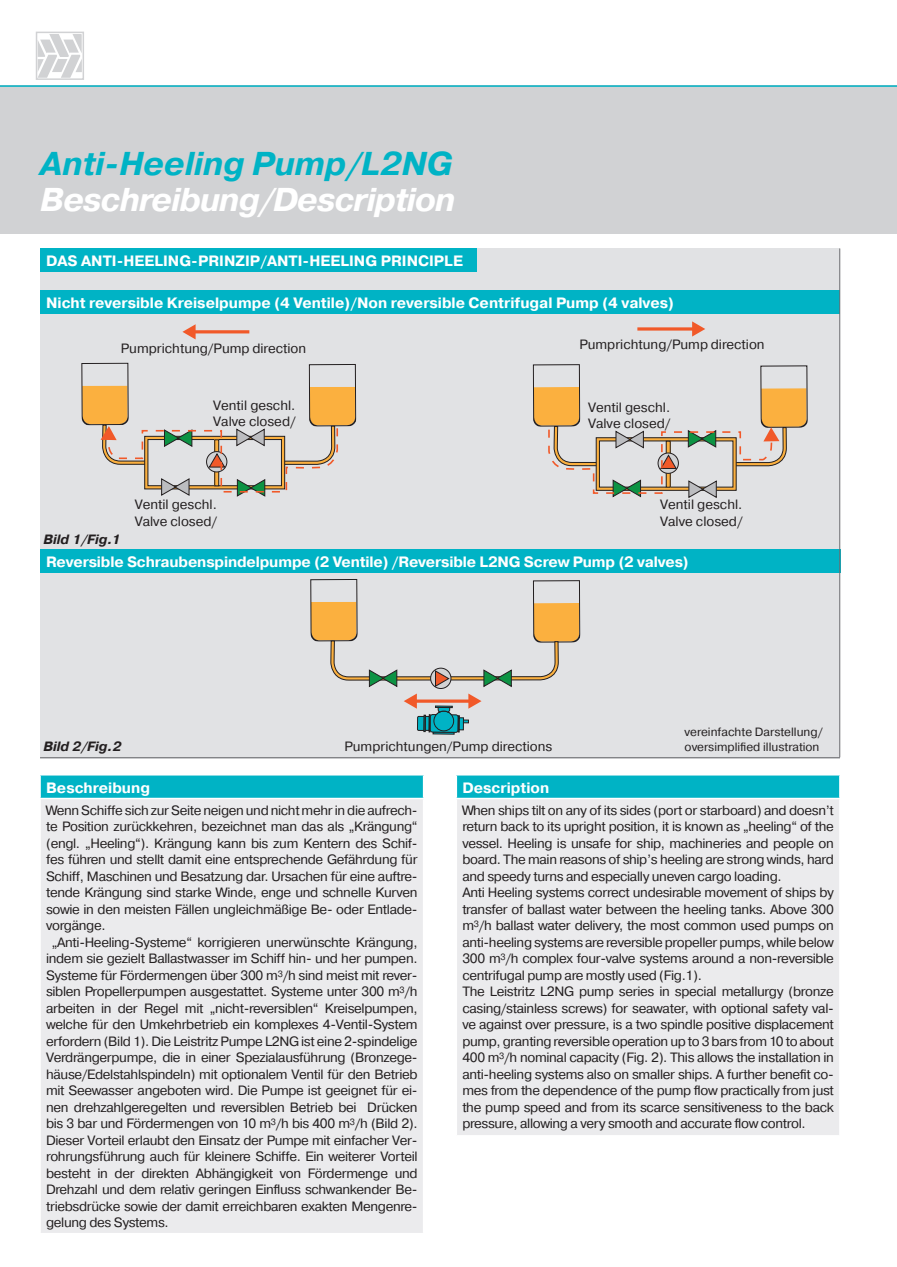
<style>
.page{position:relative;width:897px;height:1267px;background:#fff}
.page>*{position:absolute;margin:0;border:0;box-sizing:border-box;transform-origin:0 0}
.t1{font:italic 33px "Pragmatica Bold A";letter-spacing:-.025em;color:#fff}
.t2{font:italic 33px "Pragmatica Bold A";color:#00b3c5}
.t3{font:15px "Pragmatica Bold A";color:#fff}
.t4{font:13.5px/16.5px "Pragmatica Book A";letter-spacing:-.025em;color:#231f20}
.t5{font:13.5px/16.2px "Pragmatica Book A";color:#231f20}
.t6{font:italic 13.5px "Pragmatica Bold A";color:#231f20}
.t7{font:12px/14.4px "Pragmatica Book A";color:#231f20}
</style>
<div class="page">
<div style="left:40px;top:248px;width:799px;height:511px;background:#e1e2e4"></div>
<div style="left:0;top:85px;width:896px;height:149px;background:#d1d2d4"></div>
<hr style="left:0;top:85px;width:896px;height:2px;background:#00b3c5">
<div style="left:36px;top:32px;width:48px;height:48px;border:2px solid #d1d2d4"></div>
<svg style="left:38px;top:34px;width:44px;height:44px"></svg>
<div style="left:40px;top:248px;width:436px;height:24px;background:#00b3c5"></div>
<div style="left:40px;top:290px;width:799px;height:24px;background:#00b3c5"></div>
<div style="left:40px;top:549px;width:800px;height:24px;background:#00b3c5"></div>
<div style="left:40px;top:774px;width:383px;height:24px;background:#00b3c5"></div>
<div style="left:40px;top:798px;width:383px;height:435px;background:#ebebed"></div>
<hr style="left:39px;top:774px;width:385px;height:1px;background:#fff">
<hr style="left:39px;top:775px;width:2px;height:22px;background:#fff">
<hr style="left:39px;top:797px;width:385px;height:2px;background:#fff">
<hr style="left:39px;top:799px;width:2px;height:433px;background:#fff">
<hr style="left:39px;top:1232px;width:385px;height:2px;background:#fff">
<div style="left:456px;top:774px;width:383px;height:24px;background:#00b3c5"></div>
<div style="left:456px;top:798px;width:383px;height:337px;background:#ebebed"></div>
<hr style="left:455px;top:774px;width:385px;height:1px;background:#fff">
<hr style="left:455px;top:775px;width:2px;height:22px;background:#fff">
<svg style="left:839px;top:775px;width:1px;height:22px"></svg>
<hr style="left:455px;top:797px;width:385px;height:2px;background:#fff">
<hr style="left:455px;top:799px;width:2px;height:335px;background:#fff">
<hr style="left:455px;top:1134px;width:385px;height:2px;background:#fff">
<hr style="left:839px;top:248px;width:1px;height:509px;background:#6c6d70">
<hr style="left:40px;top:757px;width:799px;height:1px;background:#6c6d70">
<svg style="left:81px;top:321px;width:726px;height:414px"></svg>
<h1 class="t2" style="left:40px;top:143px;width:414px">Anti-Heeling Pump/L2NG</h1>
<h1 class="t1" style="left:40px;top:179px;width:417px">Beschreibung/Description</h1>
<p class="t3" style="left:46px;top:252px;width:418px">DAS ANTI-HEELING-PRINZIP/ANTI-HEELING PRINCIPLE</p>
<p class="t3" style="left:46px;top:293px;width:629px">Nicht reversible Kreiselpumpe (4 Ventile)/Non reversible Centrifugal Pump (4 valves)</p>
<p class="t5" style="left:121px;top:340px;width:187px">Pumprichtung/Pump direction</p>
<p class="t5" style="left:579px;top:336px;width:187px">Pumprichtung/Pump direction</p>
<p class="t5" style="left:213px;top:397px;width:84px">Ventil geschl.<br>Valve closed/</p>
<p class="t6" style="left:43px;top:531px;width:79px">Bild 1/Fig.1</p>
<p class="t5" style="left:135px;top:496px;width:84px">Ventil geschl.<br>Valve closed/</p>
<p class="t5" style="left:588px;top:399px;width:84px">Ventil geschl.<br>Valve closed/</p>
<p class="t5" style="left:660px;top:496px;width:84px">Ventil geschl.<br>Valve closed/</p>
<p class="t3" style="left:46px;top:553px;width:644px">Reversible Schraubenspindelpumpe (2 Ventile) /Reversible L2NG Screw Pump (2 valves)</p>
<p class="t6" style="left:43px;top:737px;width:79px">Bild 2/Fig.2</p>
<p class="t5" style="left:344px;top:738px;width:209px">Pumprichtungen/Pump directions</p>
<p class="t7" style="left:684px;top:725px;width:139px">vereinfachte Darstellung/ oversimplified illustration</p>
<p class="t3" style="left:46px;top:778px;width:105px">Beschreibung</p>
<p class="t4" style="left:46px;top:802px;width:373px">Wenn Schiffe sich zur Seite neigen und nicht mehr in die aufrech-</p>
<p class="t4" style="left:46px;top:818px;width:373px">te Position zurückkehren, bezeichnet man das als „Krängung“</p>
<p class="t4" style="left:46px;top:834px;width:373px">(engl. „Heeling“). Krängung kann bis zum Kentern des Schif-</p>
<p class="t4" style="left:46px;top:851px;width:373px">fes führen und stellt damit eine entsprechende Gefährdung für</p>
<p class="t4" style="left:46px;top:867px;width:373px">Schiff, Maschinen und Besatzung dar. Ursachen für eine auftre-</p>
<p class="t4" style="left:46px;top:884px;width:373px">tende Krängung sind starke Winde, enge und schnelle Kurven</p>
<p class="t4" style="left:46px;top:900px;width:373px">sowie in den meisten Fällen ungleichmäßige Be- oder Entlade-</p>
<p class="t4" style="left:46px;top:917px;width:61px">vorgänge.</p>
<p class="t4" style="left:52px;top:933px;width:367px">„Anti-Heeling-Systeme“ korrigieren unerwünschte Krängung,</p>
<p class="t4" style="left:46px;top:950px;width:373px">indem sie gezielt Ballastwasser im Schiff hin- und her pumpen.</p>
<p class="t4" style="left:46px;top:966px;width:373px">Systeme für Fördermengen über 300 m<sup>3</sup>/h sind meist mit rever-</p>
<p class="t4" style="left:46px;top:983px;width:373px">siblen Propellerpumpen ausgestattet. Systeme unter 300 m<sup>3</sup>/h</p>
<p class="t4" style="left:46px;top:1000px;width:373px">arbeiten in der Regel mit „nicht-reversiblen“ Kreiselpumpen,</p>
<p class="t4" style="left:46px;top:1016px;width:373px">welche für den Umkehrbetrieb ein komplexes 4-Ventil-System</p>
<p class="t4" style="left:46px;top:1032px;width:373px">erfordern (Bild 1). Die Leistritz Pumpe L2NG ist eine 2-spindelige</p>
<p class="t4" style="left:46px;top:1049px;width:373px">Verdrängerpumpe, die in einer Spezialausführung (Bronzege-</p>
<p class="t4" style="left:46px;top:1065px;width:373px">häuse/Edelstahlspindeln) mit optionalem Ventil für den Betrieb</p>
<p class="t4" style="left:46px;top:1082px;width:373px">mit Seewasser angeboten wird. Die Pumpe ist geeignet für ei-</p>
<p class="t4" style="left:46px;top:1098px;width:373px">nen drehzahlgeregelten und reversiblen Betrieb bei Drücken</p>
<p class="t4" style="left:46px;top:1115px;width:373px">bis 3 bar und Fördermengen von 10 m<sup>3</sup>/h bis 400 m<sup>3</sup>/h (Bild 2).</p>
<p class="t4" style="left:46px;top:1132px;width:373px">Dieser Vorteil erlaubt den Einsatz der Pumpe mit einfacher Ver-</p>
<p class="t4" style="left:46px;top:1148px;width:373px">rohrungsführung auch für kleinere Schiffe. Ein weiterer Vorteil</p>
<p class="t4" style="left:46px;top:1164px;width:373px">besteht in der direkten Abhängigkeit von Fördermenge und</p>
<p class="t4" style="left:46px;top:1181px;width:373px">Drehzahl und dem relativ geringen Einfluss schwankender Be-</p>
<p class="t4" style="left:46px;top:1197px;width:373px">triebsdrücke sowie der damit erreichbaren exakten Mengenre-</p>
<p class="t4" style="left:46px;top:1214px;width:124px">gelung des Systems.</p>
<p class="t3" style="left:462px;top:778px;width:88px">Description</p>
<p class="t4" style="left:462px;top:802px;width:373px">When ships tilt on any of its sides (port or starboard) and doesn’t return back to its upright position, it is known as „heeling“ of the vessel. Heeling is unsafe for ship, machineries and people on board. The main reasons of ship’s heeling are strong winds, hard and speedy turns and especially uneven cargo loading.<br>Anti Heeling systems correct undesirable movement of ships by transfer of ballast water between the heeling tanks. Above 300 m<sup>3</sup>/h ballast water delivery, the most common used pumps on anti-heeling systems are reversible propeller pumps, while below 300 m<sup>3</sup>/h complex four-valve systems around a non-reversible centrifugal pump are mostly used (Fig.1).<br>The Leistritz L2NG pump series in special metallurgy (bronze casing/stainless screws) for seawater, with optional safety val&shy;ve against over pressure, is a two spindle positive displacement pump, granting reversible operation up to 3 bars from 10 to about 400 m<sup>3</sup>/h nominal capacity (Fig. 2). This allows the installation in anti-heeling systems also on smaller ships. A further benefit co&shy;mes from the dependence of the pump flow practically from just the pump speed and from its scarce sensitiveness to the back pressure, allowing a very smooth and accurate flow control.</p>
</div>
